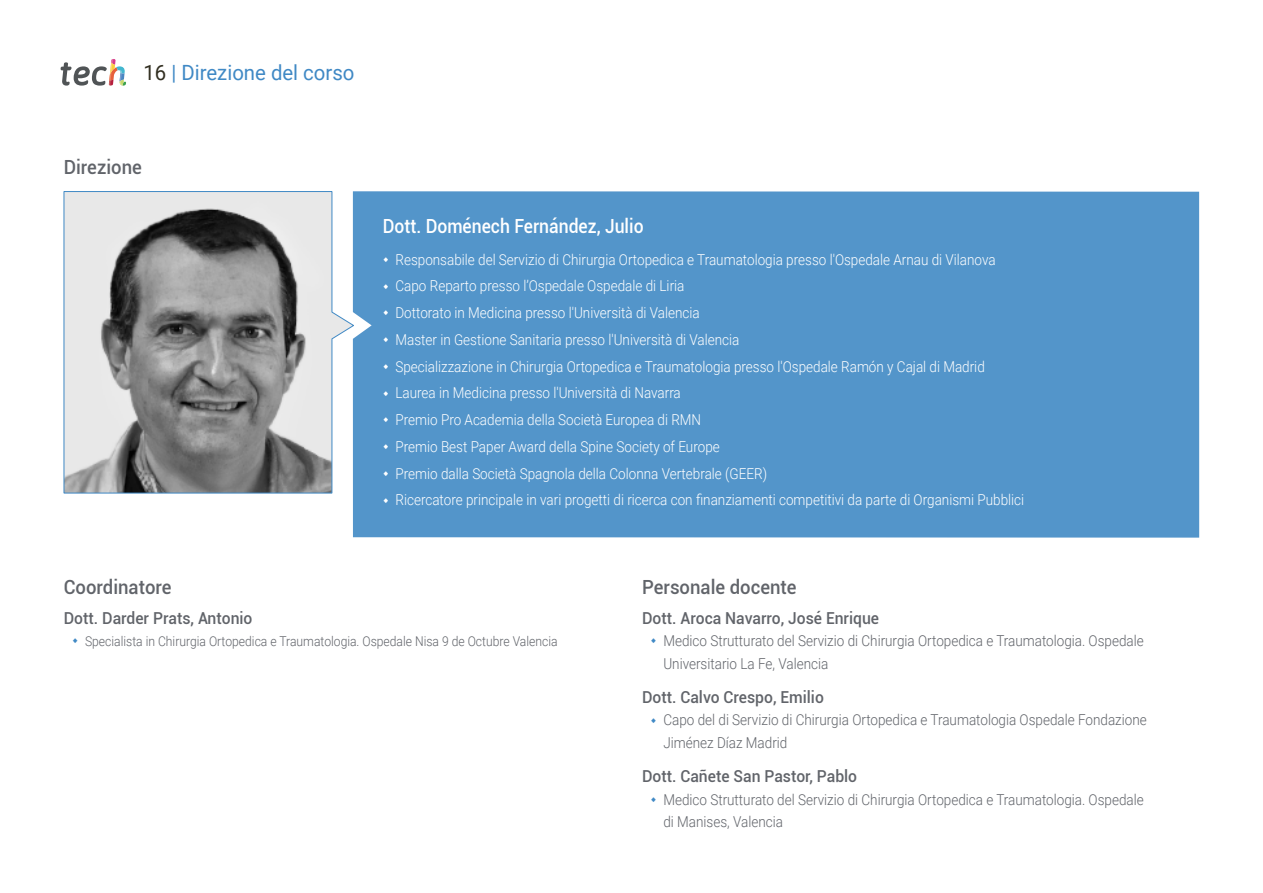
<style>
.page{position:relative;width:1263px;height:893px;background:#fff}
.page>*{position:absolute;margin:0;border:0;box-sizing:border-box;transform-origin:0 0}
.t1{font:21px "Roboto";color:#4089c5}
.t2{font:500 19.5px "Roboto";color:#61646a;scale:.95 1}
.t3{font:500 19.5px "Roboto";color:#fff;scale:.9 1}
.t4{font:500 16.5px "Roboto";color:#61646a;scale:.95 1}
.t5{font:300 15px/26.7px "Roboto";color:#fff;scale:.9 1}
.t6{font:300 15px/22.5px "Roboto";color:#61646a;scale:.9 1}
.t7{font:300 13.5px "Roboto";color:#61646a;scale:.9 1}
.s1{color:#312e20}
</style>
<div class="page">
<div style="left:353px;top:191px;width:846px;height:347px;background:#5395ca"></div>
<svg style="left:64px;top:191px;width:290px;height:302px;background:#a5a6a7"></svg>
<svg style="left:61px;top:59px;width:65px;height:27px"></svg>
<svg style="left:384px;top:257px;width:4px;height:5px"></svg>
<svg style="left:384px;top:284px;width:4px;height:5px"></svg>
<svg style="left:384px;top:310px;width:4px;height:5px"></svg>
<svg style="left:384px;top:337px;width:4px;height:5px"></svg>
<svg style="left:384px;top:364px;width:4px;height:5px"></svg>
<svg style="left:384px;top:391px;width:4px;height:5px"></svg>
<svg style="left:384px;top:417px;width:4px;height:5px"></svg>
<svg style="left:384px;top:444px;width:4px;height:5px"></svg>
<svg style="left:384px;top:471px;width:4px;height:5px"></svg>
<svg style="left:384px;top:498px;width:4px;height:5px"></svg>
<h1 class="t1" style="left:144px;top:57px;width:213px"><span class="s1">16</span> | Direzione del corso</h1>
<h2 class="t2" style="left:64px;top:154px;width:84px">Direzione</h2>
<h2 class="t3" style="left:383px;top:212px;width:291px">Dott. Doménech Fernández, Julio</h2>
<p class="t5" style="left:395px;top:245px;width:700px">Responsabile del Servizio di Chirurgia Ortopedica e Traumatologia presso l'Ospedale Arnau di Vilanova Capo Reparto presso l’Ospedale Ospedale di Liria<br>Dottorato in Medicina presso l'Università di Valencia<br>Master in Gestione Sanitaria presso l'Università di Valencia<br>Specializzazione in Chirurgia Ortopedica e Traumatologia presso l'Ospedale Ramón y Cajal di Madrid Laurea in Medicina presso l'Università di Navarra<br>Premio Pro Academia della Società Europea di RMN<br>Premio Best Paper Award della Spine Society of Europe<br>Premio dalla Società Spagnola della Colonna Vertebrale (GEER)<br>Ricercatore principale in vari progetti di ricerca con finanziamenti competitivi da parte di Organismi Pubblici</p>
<h2 class="t2" style="left:64px;top:574px;width:115px">Coordinatore</h2>
<h2 class="t2" style="left:642px;top:574px;width:164px">Personale docente</h2>
<p class="t4" style="left:642px;top:606px;width:251px">Dott. Aroca Navarro, José Enrique</p>
<p class="t6" style="left:663px;top:629px;width:535px">Medico Strutturato del Servizio di Chirurgia Ortopedica e Traumatologia. Ospedale<br>Universitario La Fe, Valencia</p>
<p class="t4" style="left:642px;top:685px;width:193px">Dott. Calvo Crespo, Emilio</p>
<p class="t6" style="left:663px;top:708px;width:539px">Capo del di Servizio di Chirurgia Ortopedica e Traumatologia Ospedale Fondazione<br>Jiménez Díaz Madrid</p>
<p class="t4" style="left:642px;top:765px;width:228px">Dott. Cañete San Pastor, Pablo</p>
<p class="t6" style="left:663px;top:787px;width:535px">Medico Strutturato del Servizio di Chirurgia Ortopedica e Traumatologia. Ospedale di Manises, Valencia</p>
<p class="t4" style="left:64px;top:606px;width:200px">Dott. Darder Prats, Antonio</p>
<p class="t7" style="left:85px;top:632px;width:527px">Specialista in Chirurgia Ortopedica e Traumatologia. Ospedale Nisa 9 de Octubre Valencia</p>
</div>
